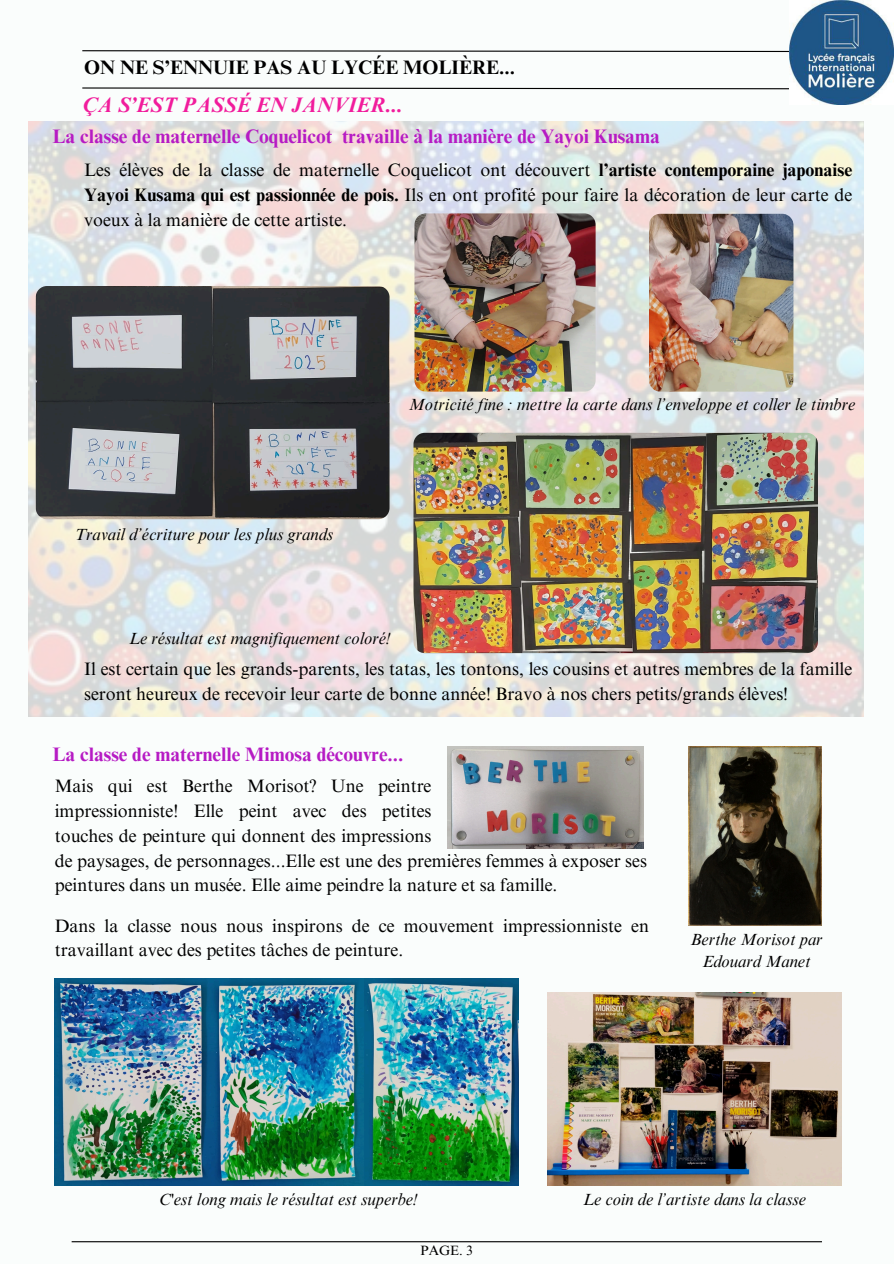
<style>
.page{position:relative;width:894px;height:1264px;background:#fff}
.page>*{position:absolute;margin:0;border:0;box-sizing:border-box;transform-origin:0 0}
.t1{font:italic 700 21px "Times NRMT Pro";color:#f11c9c}
.t2{font:700 19.5px "Times NRMT Pro";color:#b61bc4}
.t3{font:700 19.5px "Times NRMT Pro";color:#000}
.t4{font:18px/24.8px "Times NRMT Pro";color:#000}
.t5{font:italic 16.5px/22.5px "Times NRMT Pro";color:#000;text-align:center}
.t6{font:13.5px "Times NRMT Pro";color:#000}
.s1{font-weight:700}
</style>
<div class="page">
<div style="left:0;top:0;width:893px;height:1263px;background:#fafdfc"></div>
<hr style="left:72px;top:1241px;width:749px;height:1px;background:#000">
<svg style="left:82px;top:50px;width:707px;height:2px"></svg>
<svg style="left:82px;top:87px;width:707px;height:3px"></svg>
<img style="left:789px;top:1px;width:103px;height:103px">
<img style="left:28px;top:121px;width:835px;height:595px">
<img style="left:36px;top:286px;width:353px;height:233px;border-radius:11px">
<img style="left:648px;top:214px;width:144px;height:177px;border-radius:11px">
<img style="left:414px;top:213px;width:181px;height:178px;border-radius:11px">
<img style="left:413px;top:433px;width:404px;height:220px;border-radius:11px">
<img style="left:361px;top:978px;width:158px;height:207px">
<img style="left:447px;top:746px;width:196px;height:102px">
<img style="left:547px;top:992px;width:294px;height:193px">
<img style="left:688px;top:746px;width:133px;height:179px">
<img style="left:55px;top:978px;width:308px;height:206px">
<p class="t3" style="left:84px;top:60px;width:432px">ON NE S’ENNUIE PAS AU LYCÉE MOLIÈRE...</p>
<p class="t1" style="left:82px;top:97px;width:321px">ÇA S’EST PASSÉ EN JANVIER...</p>
<p class="t2" style="left:53px;top:129px;width:608px">La classe de maternelle Coquelicot travaille à la manière de Yayoi Kusama</p>
<h1 class="t4" style="left:84px;top:160px;width:769px;text-align:justify">Les élèves de la classe de maternelle Coquelicot ont découvert <span class="s1">l’artiste contemporaine japonaise Yayoi Kusama qui est passionnée de pois.</span> Ils en ont profité pour faire la décoration de leur carte de voeux à la manière de cette artiste.</h1>
<h2 class="t5" style="left:75px;top:525px;width:259px">Travail d’écriture pour les plus grands</h2>
<p class="t5" style="left:408px;top:395px;width:448px">Motricité fine : mettre la carte dans l’enveloppe et coller le timbre</p>
<h3 class="t5" style="left:129px;top:628px;width:263px">Le résultat est magnifiquement coloré!</h3>
<p class="t4" style="left:84px;top:658px;width:769px">Il est certain que les grands-parents, les tatas, les tontons, les cousins et autres membres de la famille seront heureux de recevoir leur carte de bonne année! Bravo à nos chers petits/grands élèves!</p>
<p class="t2" style="left:53px;top:747px;width:352px">La classe de maternelle Mimosa découvre...</p>
<h3 class="t4" style="left:55px;top:776px;width:593px">Mais qui est Berthe Morisot? Une peintre<br>impressionniste! Elle peint avec des petites<br>touches de peinture qui donnent des impressions<br>de paysages, de personnages...Elle est une des premières femmes à exposer ses peintures dans un musée. Elle aime peindre la nature et sa famille.</h3>
<p class="t4" style="left:55px;top:915px;width:595px">Dans la classe nous nous inspirons de ce mouvement impressionniste en travaillant avec des petites tâches de peinture.</p>
<p class="t5" style="left:690px;top:929px;width:134px">Berthe Morisot par<br>Edouard Manet</p>
<h3 class="t5" style="left:159px;top:1189px;width:260px">C'est long mais le résultat est superbe!</h3>
<h1 class="t6" style="left:420px;top:1245px;width:54px">PAGE. 3</h1>
<h3 class="t5" style="left:583px;top:1189px;width:224px">Le coin de l’artiste dans la classe</h3>
</div>
